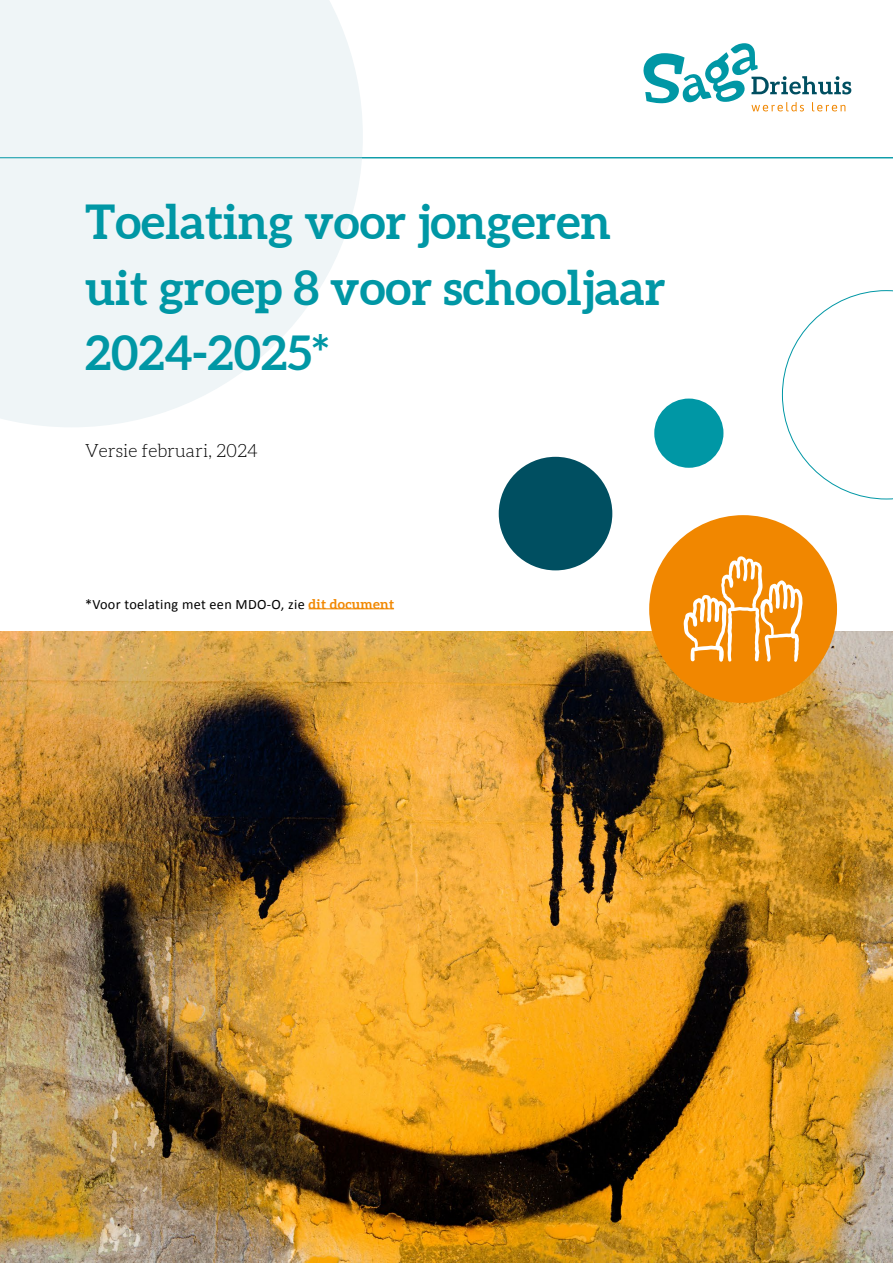
<style>
.page{position:relative;width:893px;height:1263px;background:#fff}
.page>*{position:absolute;margin:0;border:0;box-sizing:border-box;transform-origin:0 0}
.t1{font:700 48px/65.2px "Aleo";color:#0097a5}
.t2{font:300 18px "Aleo";color:#000}
.t3{font:14.25px "Calibri";letter-spacing:.02em;color:#000}
.s1{font-family:"Aleo";font-weight:700;font-size:13.5px;color:#f18700}
</style>
<div class="page">
<svg style="left:0;top:0;width:363px;height:427px;fill:#eff5f7"></svg>
<div style="left:499px;top:457px;width:113px;height:113px;background:#004f61;border-radius:50%"></div>
<div style="left:654px;top:399px;width:69px;height:69px;background:#0097a5;border-radius:50%"></div>
<svg style="left:782px;top:290px;width:111px;height:209px"></svg>
<hr style="left:309px;top:608px;width:85px;height:1px;background:#f18700">
<hr style="left:0;top:157px;width:893px;height:1px;background:#0097a5">
<img style="left:0;top:631px;width:893px;height:632px">
<svg style="left:643px;top:43px;width:208px;height:68px"></svg>
<div style="left:649px;top:515px;width:188px;height:188px;background:#f18700;border-radius:50%"></div>
<svg style="left:684px;top:556px;width:118px;height:106px"></svg>
<p class="t1" style="left:85px;top:191px;width:582px">Toelating voor jongeren uit groep 8 voor schooljaar<br>2024-2025*</p>
<p class="t2" style="left:85px;top:440px;width:174px">Versie februari, 2024</p>
<p class="t3" style="left:85px;top:594px;width:310px">*Voor toelating met een MDO-O, zie <span class="s1">dit document</span></p>
</div>
